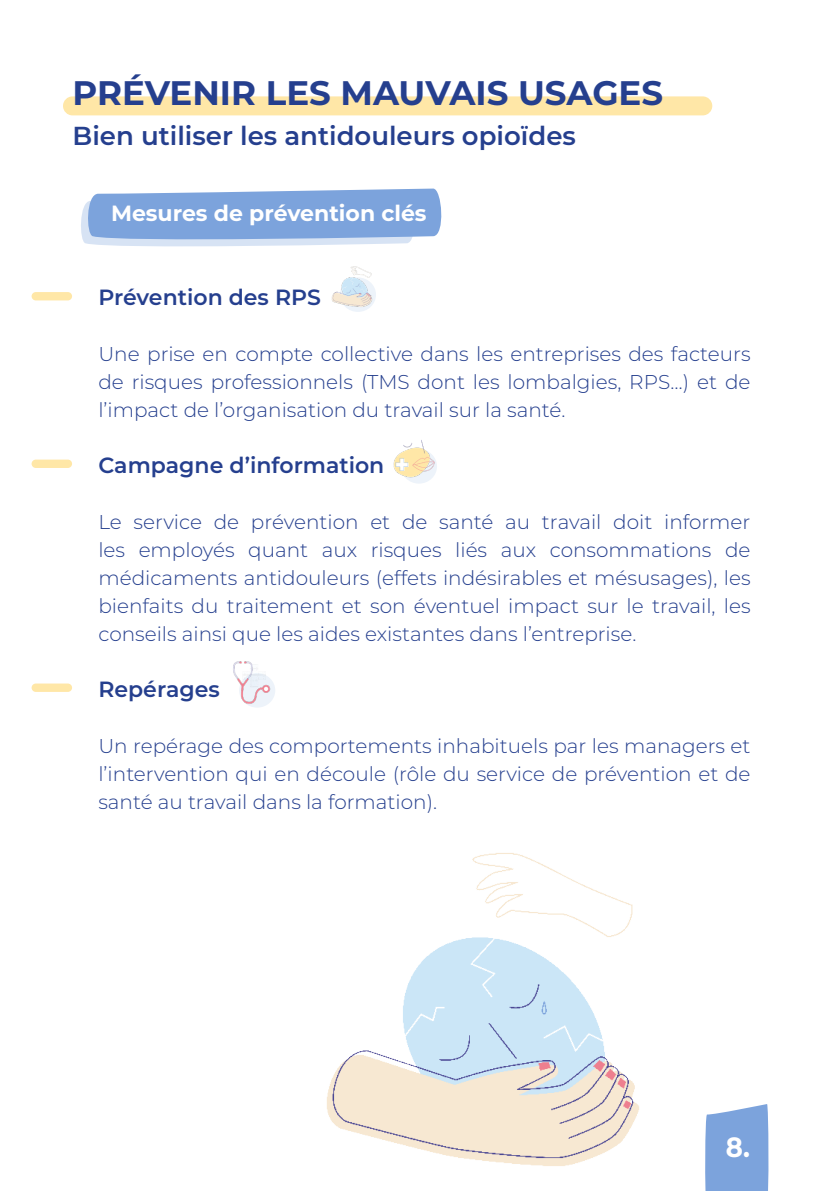
<style>
.page{position:relative;width:840px;height:1191px;background:#fff}
.page>*{position:absolute;margin:0;border:0;box-sizing:border-box;transform-origin:0 0}
.Style_de_paragraphe{font:700 34px "Montserrat";color:#253f8e}
.t1{font:700 27.8px "Montserrat";color:#fff;scale:.93 1}
.Style_de_paragraphe-2{font:600 26px "Montserrat";color:#253f8e}
.Style_de_paragraphe-3{font:600 22px "Montserrat";color:#253f8e}
.Style_de_paragraphe-4{font:700 22px "Montserrat";color:#fff}
.Style_de_paragraphe-5{font:300 20px/28px "Montserrat";color:#253f8e;text-align:justify}
</style>
<div class="page">
<div style="left:63px;top:96px;width:648px;height:19px;background:#ffe7a7;border-radius:9px"></div>
<svg style="left:705px;top:1104px;width:63px;height:87px;background:#85a9de"></svg>
<img style="left:327px;top:853px;width:312px;height:313px">
<svg style="left:81px;top:188px;width:361px;height:59px;background:#95b4e2"></svg>
<div style="left:32px;top:292px;width:40px;height:8px;background:#ffe7a7;border-radius:4px"></div>
<div style="left:32px;top:459px;width:40px;height:9px;background:#ffe7a7;border-radius:4px"></div>
<div style="left:32px;top:683px;width:40px;height:9px;background:#ffe7a7;border-radius:4px"></div>
<div style="left:340px;top:277px;width:36px;height:35px;background:#edf3fa;border-radius:50%"></div>
<img style="left:332px;top:266px;width:41px;height:41px">
<div style="left:400px;top:449px;width:37px;height:34px;background:#edf3fa;border-radius:50%"></div>
<img style="left:393px;top:440px;width:42px;height:41px">
<div style="left:239px;top:673px;width:36px;height:34px;background:#edf3fa;border-radius:50%"></div>
<img style="left:233px;top:661px;width:39px;height:44px">
<p class="Style_de_paragraphe" style="left:73px;top:68px;width:591px">PRÉVENIR LES MAUVAIS USAGES</p>
<p class="Style_de_paragraphe-2" style="left:73px;top:117px;width:504px">Bien utiliser les antidouleurs opioïdes</p>
<p class="Style_de_paragraphe-4" style="left:111px;top:198px;width:317px">Mesures de prévention clés</p>
<p class="Style_de_paragraphe-3" style="left:98px;top:281px;width:224px">Prévention des RPS</p>
<p class="Style_de_paragraphe-5" style="left:98px;top:339px;width:653px">Une prise en compte collective dans les entreprises des facteurs de risques professionnels (TMS dont les lombalgies, RPS…) et de l’impact de l’organisation du travail sur la santé.</p>
<p class="Style_de_paragraphe-3" style="left:98px;top:449px;width:287px">Campagne d’information</p>
<p class="Style_de_paragraphe-5" style="left:98px;top:507px;width:653px">Le service de prévention et de santé au travail doit informer les employés quant aux risques liés aux consommations de médicaments antidouleurs (effets indésirables et mésusages), les bienfaits du traitement et son éventuel impact sur le travail, les conseils ainsi que les aides existantes dans l’entreprise.</p>
<p class="Style_de_paragraphe-3" style="left:98px;top:673px;width:123px">Repérages</p>
<p class="Style_de_paragraphe-5" style="left:98px;top:731px;width:653px">Un repérage des comportements inhabituels par les managers et l’intervention qui en découle (rôle du service de prévention et de santé au travail dans la formation).</p>
<p class="t1" style="left:725px;top:1126px;width:28px">8.</p>
</div>
